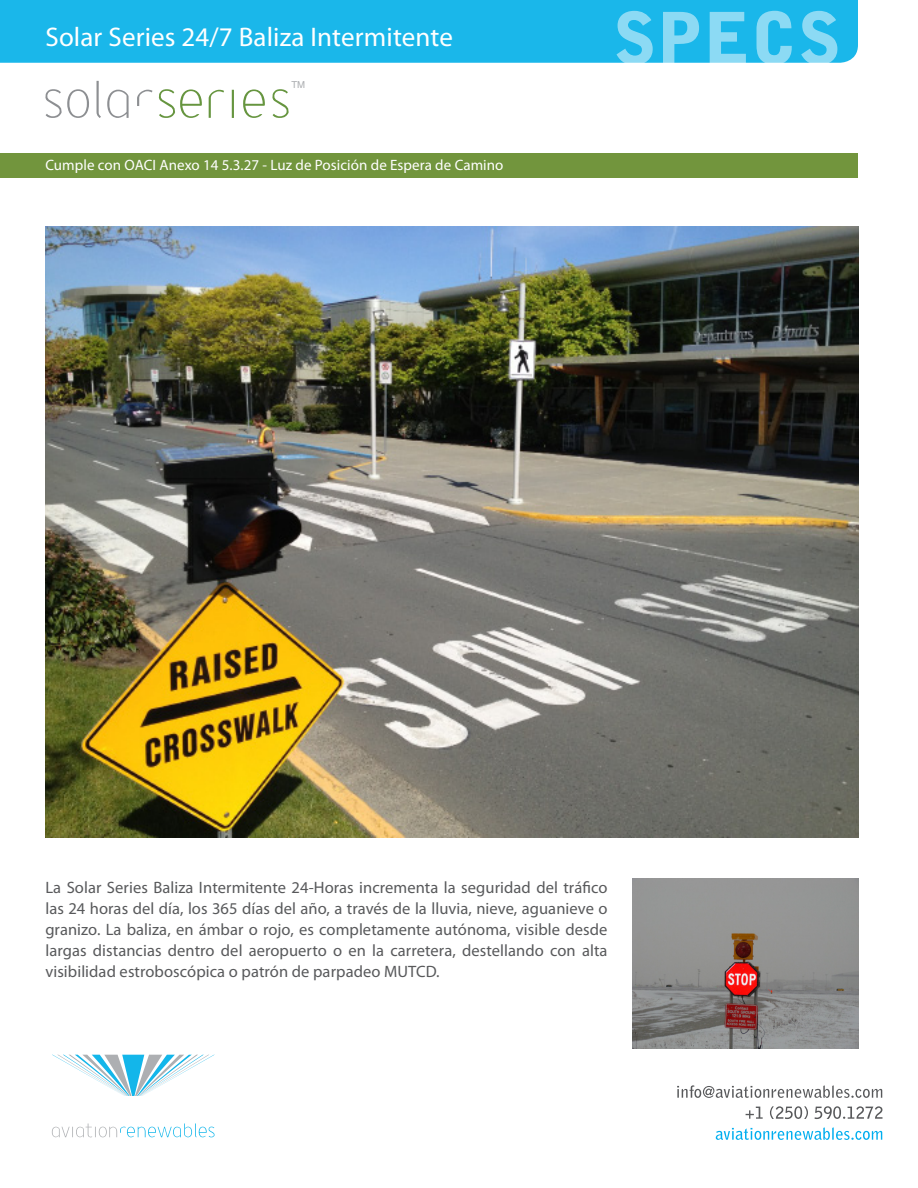
<style>
.page{position:relative;width:918px;height:1188px;background:#fff}
.page>*{position:absolute;margin:0;border:0;box-sizing:border-box;transform-origin:0 0}
.t1{font:27px "Myriad Pro";letter-spacing:.005em;color:#fff}
.t2{font:16.5px/21px "Myriad Pro";letter-spacing:.005em;color:#58595b;text-align:justify}
.t3{font:15px "Myriad Pro";letter-spacing:.005em;color:#fff}
.t4{font:9.6px "Helvetica";color:#adafb2}
</style>
<div class="page">
<svg style="left:45px;top:89px;width:44px;height:29px"></svg>
<svg style="left:97px;top:81px;width:4px;height:37px"></svg>
<svg style="left:107px;top:90px;width:22px;height:28px"></svg>
<svg style="left:209px;top:90px;width:15px;height:28px"></svg>
<svg style="left:137px;top:89px;width:65px;height:29px"></svg>
<hr style="left:232px;top:90px;width:2px;height:28px;background:#66953f">
<svg style="left:243px;top:89px;width:22px;height:29px"></svg>
<svg style="left:272px;top:89px;width:17px;height:29px"></svg>
<img style="left:45px;top:226px;width:814px;height:612px">
<div style="left:0;top:0;width:858px;height:63px;background:#1ab7ea"></div>
<svg style="left:716px;top:1127px;width:166px;height:13px"></svg>
<svg style="left:746px;top:1106px;width:136px;height:13px"></svg>
<svg style="left:677px;top:1085px;width:205px;height:13px"></svg>
<div style="left:1px;top:153px;width:857px;height:25px;background:#72953d"></div>
<svg style="left:617px;top:11px;width:220px;height:52px;background:#51c7ee"></svg>
<svg style="left:52px;top:1124px;width:163px;height:13px"></svg>
<svg style="left:52px;top:1055px;width:162px;height:41px"></svg>
<img style="left:633px;top:879px;width:226px;height:169px">
<h1 class="t1" style="left:45px;top:20px;width:409px">Solar Series 24/7 Baliza Intermitente</h1>
<p class="t4" style="left:291px;top:77px;width:15px">TM</p>
<p class="t3" style="left:45px;top:156px;width:460px">Cumple con OACI Anexo 14 5.3.27 - Luz de Posición de Espera de Camino</p>
<p class="t2" style="left:45px;top:877px;width:564px">La Solar Series Baliza Intermitente 24-Horas incrementa la seguridad del tráfico las 24 horas del día, los 365 días del año, a través de la lluvia, nieve, aguanieve o granizo. La baliza, en ámbar o rojo, es completamente autónoma, visible desde largas distancias dentro del aeropuerto o en la carretera, destellando con alta visibilidad estroboscópica o patrón de parpadeo MUTCD.</p>
</div>
